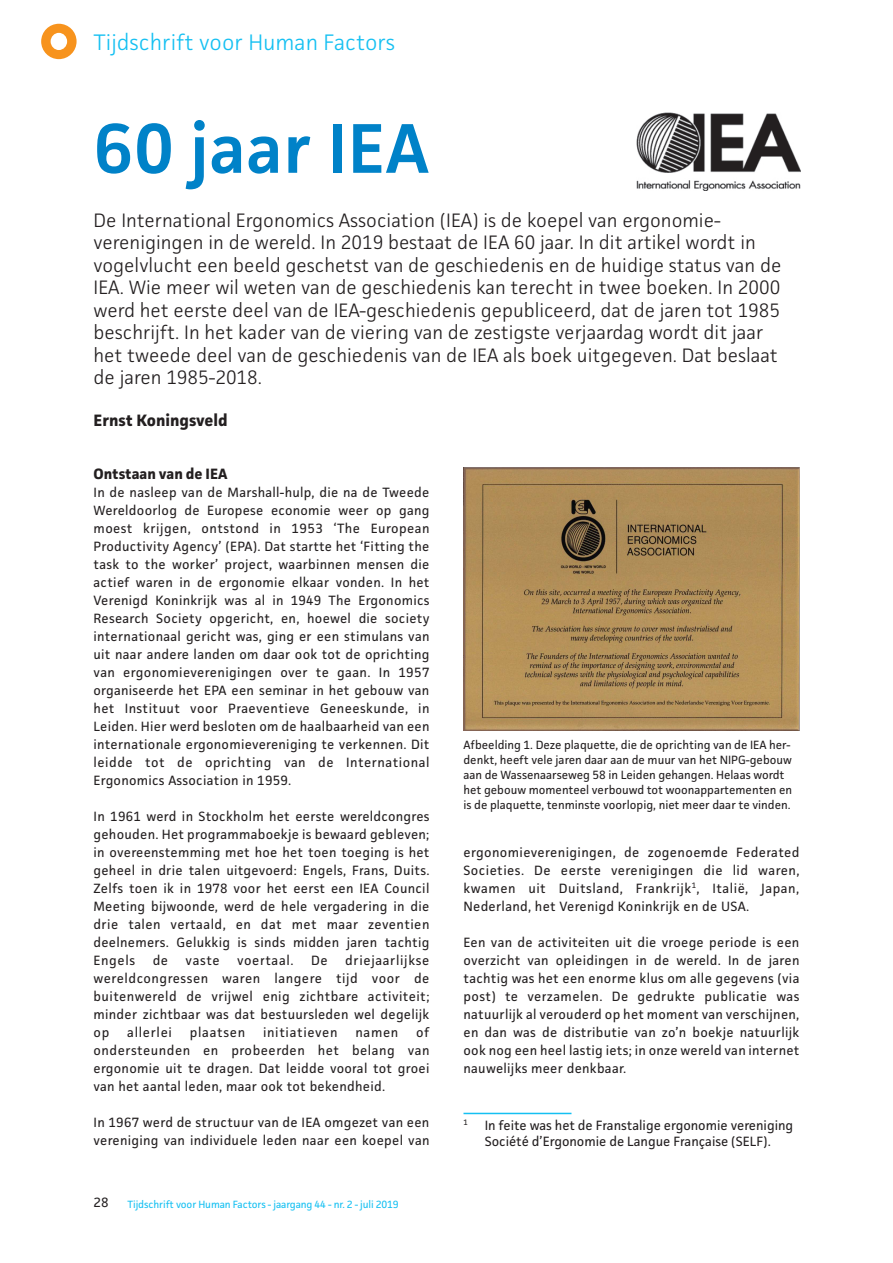
<style>
.page{position:relative;width:893px;height:1263px;background:#fff}
.page>*{position:absolute;margin:0;border:0;box-sizing:border-box;transform-origin:0 0}
.kop_TvE{font:600 70.5px "Facit";letter-spacing:.01em;color:#0082c8}
.t1{font:300 22.5px "Facit";color:#15c0f2}
.intro_TvE{font:300 19.5px/22.5px "Facit";color:#231f20}
.auteurs_TvE{font:700 16.5px "Facit";color:#231f20}
.kop1_TvE{font:700 15px "Facit";color:#231f20}
.basistekst_TvE{font:13.5px/18px "Facit";letter-spacing:.02em;color:#231f20;text-align:justify}
.basistekst_TvE-2{font:13.5px/16.5px "Facit";color:#231f20}
.basistekst_TvE-3{font:13.5px "Facit";letter-spacing:.05em;color:#231f20}
.basistekst_TvE-4{font:13.5px "Facit";letter-spacing:.045em;color:#231f20}
.bijschrift-onder_TvE{font:12px/15px "Facit";color:#231f20}
.t2{font:10.5px "Facit";letter-spacing:-.01em;color:#15c0f2}
.t3{font:7.8px "Facit";color:#231f20}
</style>
<div class="page">
<svg style="left:41px;top:24px;width:36px;height:35px"></svg>
<hr style="left:463px;top:1113px;width:108px;height:1px;background:#15c0f2">
<img style="left:637px;top:112px;width:163px;height:79px">
<img style="left:463px;top:468px;width:336px;height:263px">
<h2 class="t1" style="left:94px;top:28px;width:303px">Tijdschrift voor Human Factors</h2>
<p class="kop_TvE" style="left:94px;top:104px;width:337px">60 jaar IEA</p>
<p class="intro_TvE" style="left:94px;top:208px;width:689px">De International Ergonomics Association (IEA) is de koepel van ergonomie&shy;verenigingen in de wereld. In 2019 bestaat de IEA 60 jaar. In dit artikel wordt in vogelvlucht een beeld geschetst van de geschiedenis en de huidige status van de IEA. Wie meer wil weten van de geschiedenis kan terecht in twee boeken. In 2000 werd het eerste deel van de IEA-geschiedenis gepubliceerd, dat de jaren tot 1985 beschrijft. In het kader van de viering van de zestigste verjaardag wordt dit jaar het tweede deel van de geschiedenis van de IEA als boek uitgegeven. Dat beslaat de jaren 1985-2018.</p>
<p class="auteurs_TvE" style="left:94px;top:410px;width:136px">Ernst Koningsveld</p>
<p class="kop1_TvE" style="left:94px;top:464px;width:135px">Ontstaan van de IEA</p>
<p class="basistekst_TvE" style="left:94px;top:483px;width:338px">In de nasleep van de Marshall-hulp, die na de Tweede Wereldoorlog de Europese economie weer op gang moest krijgen, ontstond in 1953 ‘The European Productivity Agency’ (EPA). Dat startte het ‘Fitting the task to the worker’ project, waarbinnen mensen die actief waren in de ergonomie elkaar vonden. In het Verenigd Koninkrijk was al in 1949 The Ergonomics Research Society opgericht, en, hoewel die society internationaal gericht was, ging er een stimulans van uit naar andere landen om daar ook tot de oprichting van ergonomieverenigingen over te gaan. In 1957 organiseerde het EPA een seminar in het gebouw van het Instituut voor Praeventieve Geneeskunde, in Leiden. Hier werd besloten om de haalbaarheid van een internationale ergonomievereniging te verkennen. Dit leidde tot de oprichting van de International Ergonomics Association in 1959.</p>
<p class="basistekst_TvE" style="left:94px;top:807px;width:337px">In 1961 werd in Stockholm het eerste wereldcongres gehouden. Het programmaboekje is bewaard gebleven; in overeenstemming met hoe het toen toeging is het geheel in drie talen uitgevoerd: Engels, Frans, Duits.<br>Zelfs toen ik in 1978 voor het eerst een IEA Council Meeting bijwoonde, werd de hele vergadering in die drie talen vertaald, en dat met maar zeventien deelnemers. Gelukkig is sinds midden jaren tachtig Engels</p>
<p class="bijschrift-onder_TvE" style="left:463px;top:737px;width:330px">Afbeelding 1. Deze plaquette, die de oprichting van de IEA her&shy;denkt, heeft vele jaren daar aan de muur van het NIPG-gebouw aan de Wassenaarseweg 58 in Leiden gehangen. Helaas wordt het gebouw momenteel verbouwd tot woonappartementen en is de plaquette, tenminste voorlopig, niet meer daar te vinden.</p>
<p class="basistekst_TvE" style="left:463px;top:843px;width:338px">ergonomieverenigingen, de zogenoemde Federated Societies. De eerste verenigingen die lid waren, kwamen uit Duitsland, Frankrijk<sup>1</sup>, Italië, Japan, Nederland, het Verenigd Koninkrijk en de USA.</p>
<p class="basistekst_TvE" style="left:463px;top:933px;width:337px">Een van de activiteiten uit die vroege periode is een overzicht van opleidingen in de wereld. In de jaren tachtig was het een enorme klus om alle gegevens (via post) te verzamelen. De gedrukte publicatie was natuurlijk al verouderd op het moment van verschijnen, en dan was de distributie van zo’n boekje natuurlijk ook nog een heel lastig iets; in onze wereld van internet nauwelijks meer denkbaar.</p>
<p class="basistekst_TvE" style="left:94px;top:951px;width:338px;text-indent:252px">driejaarlijkse wereldcongressen waren langere tijd voor de buitenwereld de vrijwel enig zichtbare activiteit; minder zichtbaar was dat bestuursleden wel degelijk op</p>
<p class="basistekst_TvE" style="left:153px;top:951px;width:17px">de</p>
<p class="basistekst_TvE" style="left:186px;top:951px;width:36px">vaste</p>
<p class="basistekst_TvE-4" style="left:237px;top:952px;width:58px">voertaal.</p>
<p class="basistekst_TvE" style="left:311px;top:951px;width:18px">De</p>
<p class="basistekst_TvE-3" style="left:127px;top:1024px;width:46px">allerlei</p>
<p class="basistekst_TvE-3" style="left:190px;top:1024px;width:57px">plaatsen</p>
<p class="basistekst_TvE-3" style="left:263px;top:1024px;width:76px">initiatieven</p>
<p class="basistekst_TvE" style="left:355px;top:1023px;width:44px">namen</p>
<p class="basistekst_TvE" style="left:94px;top:1023px;width:337px;text-indent:323px">of ondersteunden en probeerden het belang van ergonomie uit te dragen. Dat leidde vooral tot groei van het aantal leden, maar ook tot bekendheid.</p>
<p class="basistekst_TvE" style="left:94px;top:1113px;width:337px">In 1967 werd de structuur van de IEA omgezet van een vereniging van individuele leden naar een koepel van</p>
<p class="t3" style="left:463px;top:1118px;width:6px">1</p>
<p class="basistekst_TvE-2" style="left:485px;top:1117px;width:310px">In feite was het de Franstalige ergonomie vereniging<br>Société d’Ergonomie de Langue Française (SELF).</p>
<p class="basistekst_TvE" style="left:94px;top:1193px;width:16px">28</p>
<p class="t2" style="left:128px;top:1197px;width:273px">Tijdschrift voor Human Factors - jaargang 44 - nr. 2 - juli 2019</p>
</div>
